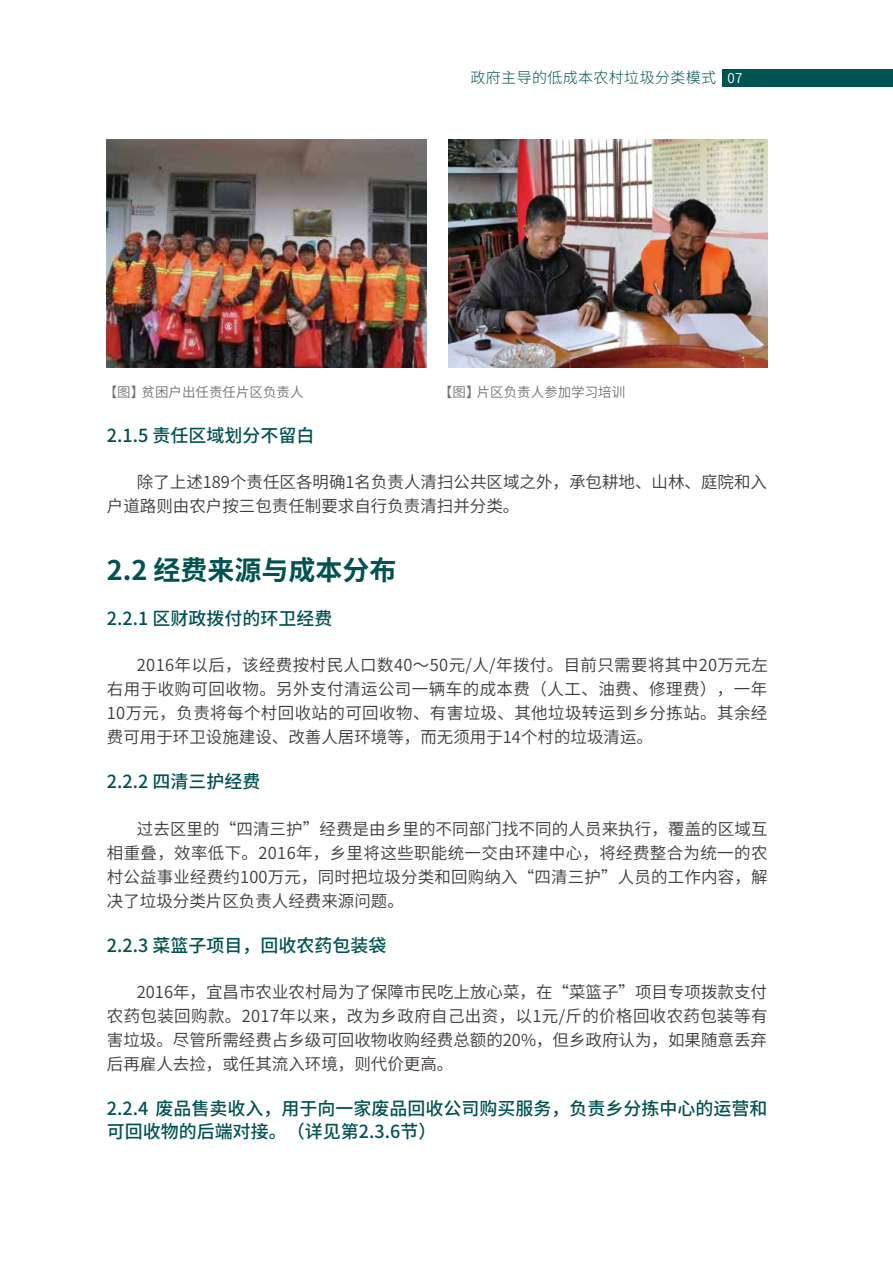
<style>
.page{position:relative;width:893px;height:1263px;background:#fff}
.page>*{position:absolute;margin:0;border:0;box-sizing:border-box;transform-origin:0 0}
.t1{font:700 27px "Source Han Sans CN";color:#005352}
.t2{font:500 18px/22.5px "Source Han Sans CN";color:#005352}
.t3{font:16.5px/24px "Source Han Sans CN";color:#3e3a39;text-align:justify}
.t4{font:300 15px "Source Han Sans CN";letter-spacing:.025em;color:#005352}
.t5{font:13.5px "Source Han Sans CN";color:#727171}
.s1{font-weight:400;font-size:13.5px;color:#fff}
</style>
<div class="page">
<div style="left:723px;top:69px;width:170px;height:17px;background:#005352"></div>
<img style="left:107px;top:140px;width:319px;height:228px">
<img style="left:449px;top:140px;width:319px;height:228px">
<p class="t4" style="left:471px;top:69px;width:274px">政府主导的低成本农村垃圾分类模式 <span class="s1">07</span></p>
<p class="t5" style="left:104px;top:384px;width:201px">【图】贫困户出任责任片区负责人</p>
<p class="t5" style="left:439px;top:384px;width:188px">【图】片区负责人参加学习培训</p>
<p class="t2" style="left:107px;top:424px;width:209px">2.1.5 责任区域划分不留白</p>
<p class="t3" style="left:107px;top:470px;width:662px;text-indent:30px">除了上述189个责任区各明确1名负责人清扫公共区域之外，承包耕地、山林、庭院和入户道路则由农户按三包责任制要求自行负责清扫并分类。</p>
<h1 class="t1" style="left:107px;top:554px;width:291px">2.2 经费来源与成本分布</h1>
<p class="t2" style="left:107px;top:607px;width:227px">2.2.1 区财政拨付的环卫经费</p>
<p class="t3" style="left:107px;top:653px;width:662px;text-indent:30px">2016年以后，该经费按村民人口数40～50元/人/年拨付。目前只需要将其中20万元左右用于收购可回收物。另外支付清运公司一辆车的成本费（人工、油费、修理费），一年10万元，负责将每个村回收站的可回收物、有害垃圾、其他垃圾转运到乡分拣站。其余经费可用于环卫设施建设、改善人居环境等，而无须用于14个村的垃圾清运。</p>
<p class="t2" style="left:107px;top:771px;width:155px">2.2.2 四清三护经费</p>
<p class="t3" style="left:107px;top:817px;width:662px;text-indent:30px">过去区里的“四清三护”经费是由乡里的不同部门找不同的人员来执行，覆盖的区域互相重叠，效率低下。2016年，乡里将这些职能统一交由环建中心，将经费整合为统一的农村公益事业经费约100万元，同时把垃圾分类和回购纳入“四清三护”人员的工作内容，解决了垃圾分类片区负责人经费来源问题。</p>
<p class="t2" style="left:107px;top:934px;width:281px">2.2.3 菜篮子项目，回收农药包装袋</p>
<p class="t3" style="left:107px;top:980px;width:662px;text-indent:30px">2016年，宜昌市农业农村局为了保障市民吃上放心菜，在“菜篮子”项目专项拨款支付农药包装回购款。2017年以来，改为乡政府自己出资，以1元/斤的价格回收农药包装等有害垃圾。尽管所需经费占乡级可回收物收购经费总额的20%，但乡政府认为，如果随意丢弃后再雇人去捡，或任其流入环境，则代价更高。</p>
<p class="t2" style="left:107px;top:1098px;width:662px">2.2.4 废品售卖收入，用于向一家废品回收公司购买服务，负责乡分拣中心的运营和可回收物的后端对接。（详见第2.3.6节）</p>
</div>
